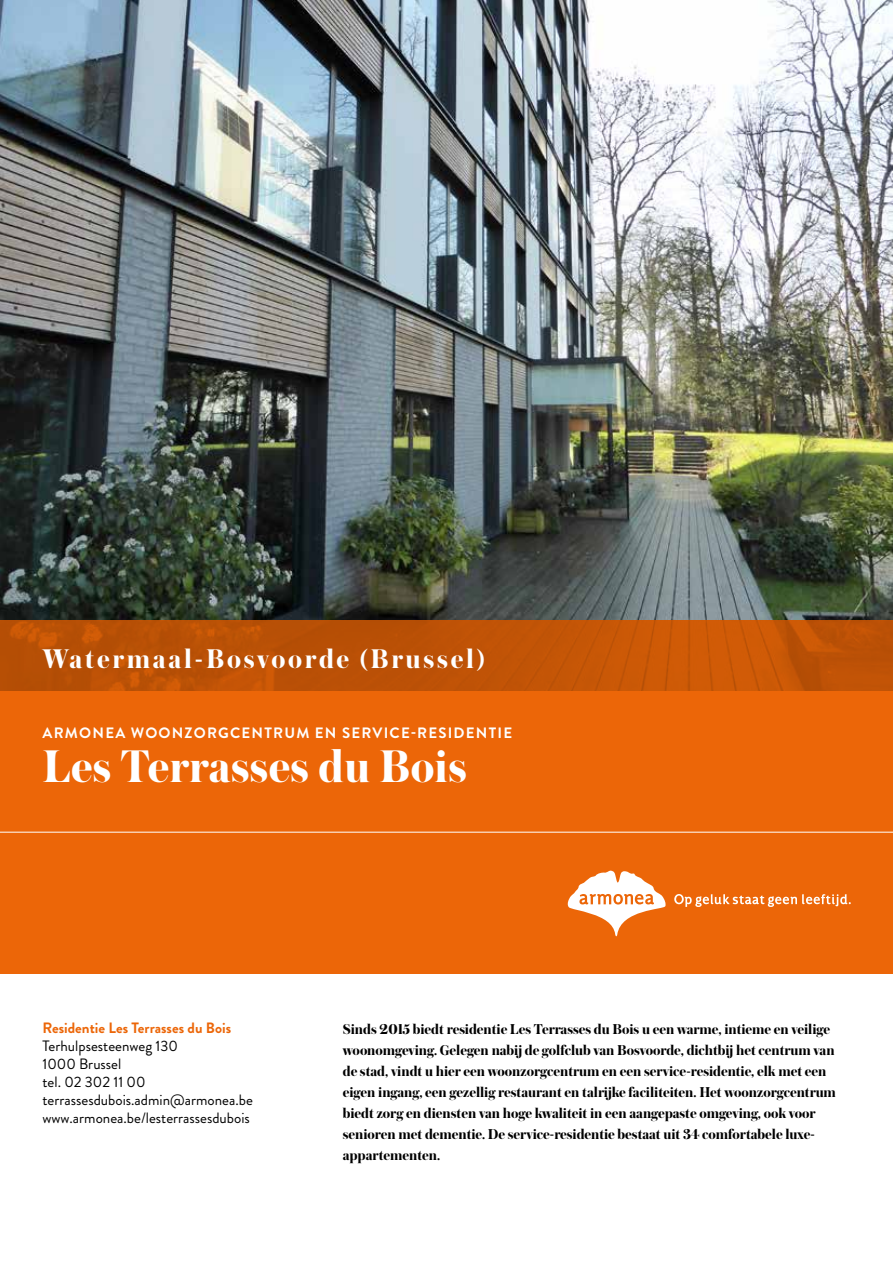
<style>
.page{position:relative;width:893px;height:1263px;background:#fff}
.page>*{position:absolute;margin:0;border:0;box-sizing:border-box;transform-origin:0 0}
.t1{font:700 48.15px "Austin";letter-spacing:.01em;color:#fff}
.t2{font:700 28.35px "Austin";letter-spacing:.1em;color:#fff}
.t3{font:700 15px/21px "Austin";color:#000}
.t4{font:15px/18px "Brandon Grotesque";color:#000}
.t5{font:700 15px "Brandon Grotesque";letter-spacing:.08em;color:#fff}
.t6{font:700 15px "Brandon Grotesque";color:#ec6608}
</style>
<div class="page">
<img style="left:0;top:0;width:893px;height:620px">
<div style="left:0;top:832px;width:893px;height:142px;background:#ec6608"></div>
<div style="left:0;top:691px;width:893px;height:141px;background:#ec6608"></div>
<svg style="left:568px;top:871px;width:98px;height:66px"></svg>
<svg style="left:674px;top:894px;width:177px;height:13px"></svg>
<svg style="left:0;top:620px;width:893px;height:71px;background:#bf5305"></svg>
<hr style="left:0;top:832px;width:893px;height:1px;background:#fff">
<h2 class="t2" style="left:43px;top:638px;width:444px">Watermaal-Bosvoorde (Brussel)</h2>
<p class="t5" style="left:43px;top:722px;width:471px">ARMONEA WOONZORGCENTRUM EN SERVICE-RESIDENTIE</p>
<h1 class="t1" style="left:43px;top:732px;width:426px">Les Terrasses du Bois</h1>
<p class="t6" style="left:43px;top:1017px;width:190px">Residentie Les Terrasses du Bois</p>
<p class="t4" style="left:43px;top:1037px;width:212px">Terhulpsesteenweg 130<br>1000 Brussel<br>tel. 02 302 11 00 terrassesdubois.admin@armonea.be www.armonea.be/lesterrassesdubois</p>
<p class="t3" style="left:343px;top:1018px;width:495px">Sinds 2015 biedt residentie Les Terrasses du Bois u een warme, intieme en veilige woonomgeving. Gelegen nabij de golfclub van Bosvoorde, dichtbij het centrum van de stad, vindt u hier een woonzorgcentrum en een service-residentie, elk met een eigen ingang, een gezellig restaurant en talrijke faciliteiten. Het woonzorgcentrum biedt zorg en diensten van hoge kwaliteit in een aangepaste omgeving, ook voor senioren met dementie. De service-residentie bestaat uit 34 comfortabele luxe&shy;appartementen.</p>
</div>
